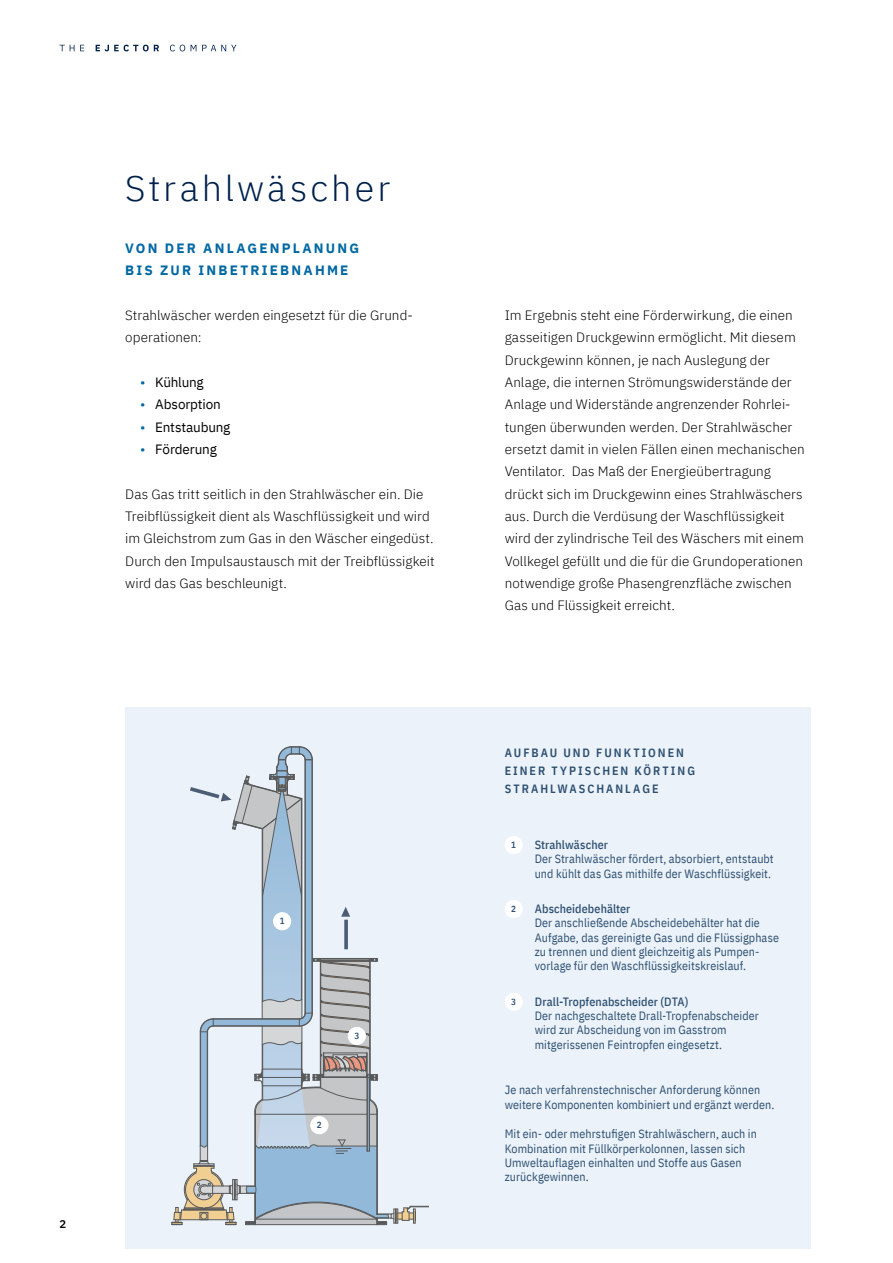
<style>
.page{position:relative;width:893px;height:1263px;background:#fff}
.page>*{position:absolute;margin:0;border:0;box-sizing:border-box;transform-origin:0 0}
.t1{font:300 36px "IBM Plex Sans";letter-spacing:.085em;color:#00214c}
.t2{font:300 13.5px/22.4px "IBM Plex Sans";letter-spacing:.005em;color:#000}
.t3{font:13.5px "IBM Plex Sans";letter-spacing:-.01em;color:#000}
.t4{font:700 13.5px/22.4px "IBM Plex Sans";letter-spacing:.165em;color:#0068a3}
.t5{font:12px/14.4px "IBM Plex Sans Cond";letter-spacing:.005em;color:#2c4e70}
.t6{font:500 12px "IBM Plex Sans Cond";letter-spacing:.01em;color:#2c4e70}
.t7{font:600 12px/18px "IBM Plex Sans Cond";letter-spacing:.165em;color:#2c4e70}
.t8{font:600 11.25px "IBM Plex Sans";color:#000}
.t9{font:600 9px "IBM Plex Sans Cond";color:#2c4e70}
.s1{color:#0068a3}
</style>
<div class="page">
<div style="left:125px;top:707px;width:686px;height:541px;background:#ebf2f9"></div>
<svg style="left:171px;top:746px;width:258px;height:479px"></svg>
<svg style="left:344px;top:920px;width:4px;height:29px"></svg>
<div style="left:505px;top:836px;width:17px;height:18px;background:#fff;border-radius:50%"></div>
<div style="left:505px;top:836px;width:18px;height:18px;border:1px solid #fff;border-radius:50%"></div>
<div style="left:505px;top:900px;width:17px;height:18px;background:#fff;border-radius:50%"></div>
<div style="left:505px;top:900px;width:18px;height:18px;border:1px solid #fff;border-radius:50%"></div>
<div style="left:505px;top:993px;width:17px;height:17px;background:#fff;border-radius:50%"></div>
<div style="left:505px;top:993px;width:18px;height:18px;border:1px solid #fff;border-radius:50%"></div>
<div style="left:274px;top:913px;width:17px;height:17px;background:#fff;border-radius:50%"></div>
<div style="left:273px;top:912px;width:18px;height:18px;border:1px solid #fff;border-radius:50%"></div>
<div style="left:311px;top:1116px;width:17px;height:18px;background:#fff;border-radius:50%"></div>
<div style="left:310px;top:1116px;width:18px;height:18px;border:1px solid #fff;border-radius:50%"></div>
<div style="left:311px;top:1122px;width:16px;height:7px;background:#fff"></div>
<div style="left:348px;top:1027px;width:17px;height:17px;background:#fff;border-radius:50%"></div>
<div style="left:348px;top:1027px;width:18px;height:18px;border:1px solid #fff;border-radius:50%"></div>
<div style="left:349px;top:1032px;width:16px;height:7px;background:#fff"></div>
<svg style="left:60px;top:45px;width:176px;height:6px"></svg>
<h1 class="t1" style="left:125px;top:161px;width:266px">Strahlwäscher</h1>
<p class="t4" style="left:125px;top:236px;width:236px">VON DER ANLAGENPLANUNG<br>BIS ZUR INBETRIEBNAHME</p>
<p class="t2" style="left:125px;top:303px;width:289px">Strahlwäscher werden eingesetzt für die Grund&shy;operationen:</p>
<p class="t3" style="left:140px;top:372px;width:65px"><span class="s1">•</span> Kühlung</p>
<p class="t3" style="left:140px;top:394px;width:82px"><span class="s1">•</span> Absorption</p>
<p class="t3" style="left:140px;top:416px;width:92px"><span class="s1">•</span> Entstaubung</p>
<p class="t3" style="left:140px;top:439px;width:78px"><span class="s1">•</span> Förderung</p>
<p class="t2" style="left:125px;top:481px;width:311px">Das Gas tritt seitlich in den Strahlwäscher ein. Die Treibflüssigkeit dient als Waschflüssigkeit und wird im Gleichstrom zum Gas in den Wäscher eingedüst.<br>Durch den Impulsaustausch mit der Treibflüssigkeit wird das Gas beschleunigt.</p>
<p class="t8" style="left:60px;top:1215px;width:8px">2</p>
<p class="t9" style="left:280px;top:914px;width:6px">1</p>
<p class="t9" style="left:317px;top:1118px;width:6px">2</p>
<p class="t9" style="left:354px;top:1029px;width:6px">3</p>
<p class="t2" style="left:505px;top:303px;width:302px">Im Ergebnis steht eine Förderwirkung, die einen gasseitigen Druckgewinn ermöglicht. Mit diesem Druckgewinn können, je nach Auslegung der Anlage, die internen Strömungswiderstände der Anlage und Widerstände angrenzender Rohrlei&shy;tungen überwunden werden. Der Strahlwäscher ersetzt damit in vielen Fällen einen mechanischen Ventilator. Das Maß der Energieübertragung drückt sich im Druckgewinn eines Strahlwäschers aus. Durch die Verdüsung der Waschflüssigkeit wird der zylindrische Teil des Wäschers mit einem Vollkegel gefüllt und die für die Grundoperationen notwendige große Phasengrenzfläche zwischen Gas und Flüssigkeit erreicht.</p>
<p class="t7" style="left:505px;top:742px;width:192px">AUFBAU UND FUNKTIONEN<br>EINER TYPISCHEN KÖRTING<br>STRAHLWASCHANLAGE</p>
<p class="t9" style="left:511px;top:838px;width:6px">1</p>
<p class="t6" style="left:535px;top:835px;width:75px">Strahlwäscher</p>
<p class="t5" style="left:535px;top:851px;width:240px">Der Strahlwäscher fördert, absorbiert, entstaubt und kühlt das Gas mithilfe der Waschflüssigkeit.</p>
<p class="t9" style="left:511px;top:902px;width:6px">2</p>
<p class="t6" style="left:535px;top:899px;width:97px">Abscheidebehälter</p>
<p class="t5" style="left:535px;top:915px;width:246px">Der anschließende Abscheidebehälter hat die Aufgabe, das gereinigte Gas und die Flüssigphase zu trennen und dient gleichzeitig als Pumpen&shy;vorlage für den Waschflüssigkeitskreislauf.</p>
<p class="t9" style="left:511px;top:995px;width:6px">3</p>
<p class="t6" style="left:535px;top:992px;width:155px">Drall-Tropfenabscheider (DTA)</p>
<p class="t5" style="left:535px;top:1007px;width:225px">Der nachgeschaltete Drall-Tropfenabscheider wird zur Abscheidung von im Gasstrom mitgerissenen Feintropfen eingesetzt.</p>
<p class="t5" style="left:505px;top:1081px;width:271px;line-height:14.9px">Je nach verfahrenstechnischer Anforderung können weitere Komponenten kombiniert und ergänzt werden.</p>
<p class="t5" style="left:505px;top:1126px;width:254px">Mit ein- oder mehrstufigen Strahlwäschern, auch in Kombination mit Füllkörperkolonnen, lassen sich Umweltauflagen einhalten und Stoffe aus Gasen zurückgewinnen.</p>
</div>
